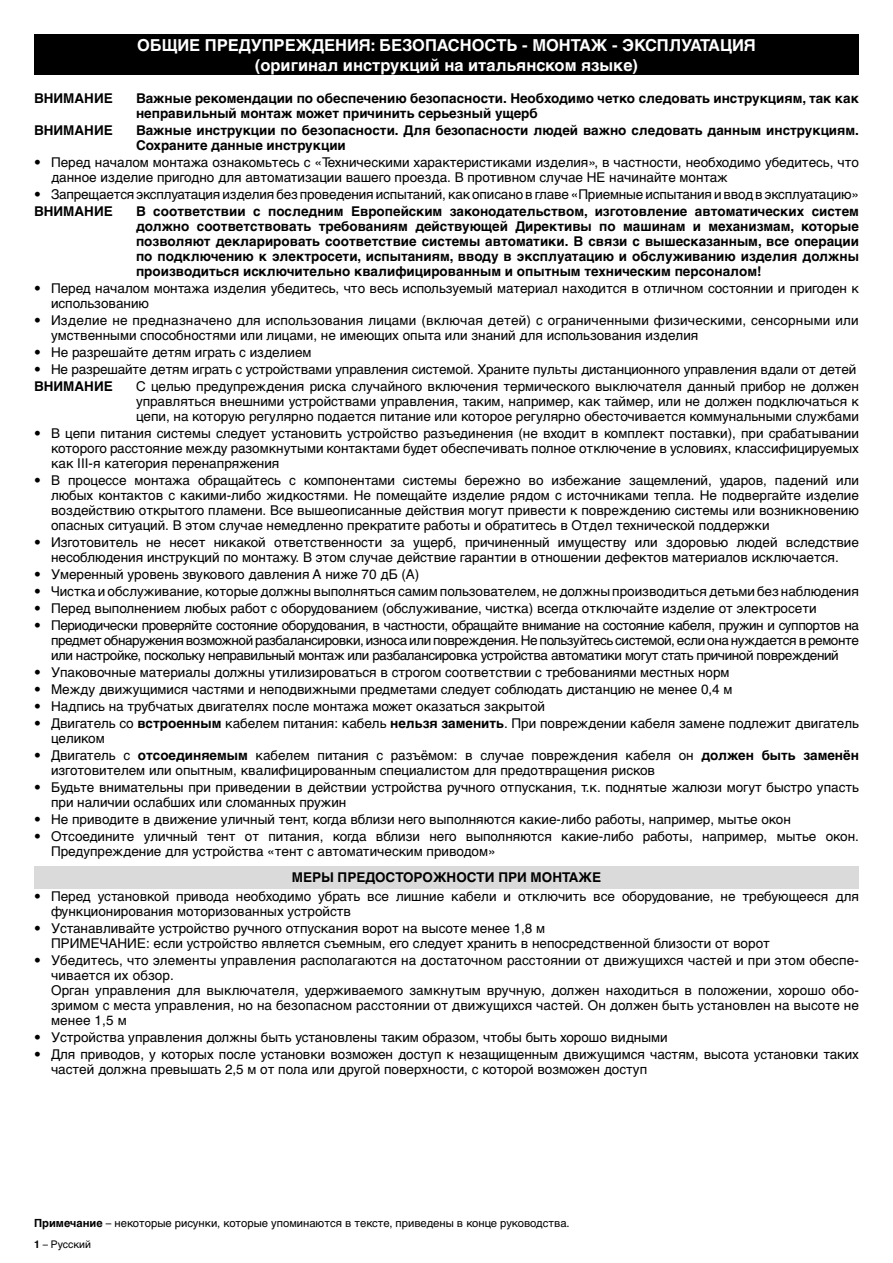
<style>
.page{position:relative;width:893px;height:1263px;background:#fff}
.page>*{position:absolute;margin:0;border:0;box-sizing:border-box;transform-origin:0 0}
.t1{font:700 16.5px/19.5px "Helvetica Cyr";color:#fff;text-align:center}
.t2{font:13.5px/15px "Helvetica Cyr Upright";color:#000}
.t3{font:700 13.5px/15px "Helvetica Cyr";color:#000}
.t4{font:11.25px "Helvetica Cyr Upright";color:#000}
.t5{font:10.5px "Helvetica Cyr Upright";color:#000}
.s1{font-family:"Helvetica Cyr";font-weight:700}
</style>
<div class="page">
<div style="left:34px;top:34px;width:825px;height:41px;background:#000"></div>
<div style="left:34px;top:866px;width:825px;height:22px;background:#dadada"></div>
<p class="t1" style="left:137px;top:36px;width:620px">ОБЩИЕ ПРЕДУПРЕЖДЕНИЯ: БЕЗОПАСНОСТЬ - МОНТАЖ - ЭКСПЛУАТАЦИЯ (оригинал инструкций на итальянском языке)</p>
<p class="t3" style="left:34px;top:90px;width:80px">ВНИМАНИЕ</p>
<p class="t3" style="left:136px;top:90px;width:724px">Важные рекомендации по обеспечению безопасности. Необходимо четко следовать инструкциям, так как неправильный монтаж может причинить серьезный ущерб</p>
<p class="t3" style="left:34px;top:122px;width:80px">ВНИМАНИЕ</p>
<p class="t3" style="left:136px;top:122px;width:724px">Важные инструкции по безопасности. Для безопасности людей важно следовать данным инструкциям.<br>Сохраните данные инструкции</p>
<p class="t2" style="left:51px;top:155px;width:809px;text-indent:-17px"><span class="s1">•</span> Перед началом монтажа ознакомьтесь с «Техническими характеристиками изделия», в частности, необходимо убедитесь, что данное изделие пригодно для автоматизации вашего проезда. В противном случае НЕ начинайте монтаж</p>
<p class="t2" style="left:34px;top:187px;width:826px"><span class="s1">•</span> Запрещается эксплуатация изделия без проведения испытаний, как описано в главе «Приемные испытания и ввод в эксплуатацию»</p>
<p class="t3" style="left:34px;top:203px;width:80px">ВНИМАНИЕ</p>
<p class="t3" style="left:136px;top:203px;width:724px;text-align:justify">В соответствии с последним Европейским законодательством, изготовление автоматических систем должно соответствовать требованиям действующей Директивы по машинам и механизмам, которые позволяют декларировать соответствие системы автоматики. В связи с вышесказанным, все операции по подключению к электросети, испытаниям, вводу в эксплуатацию и обслуживанию изделия должны производиться исключительно квалифицированным и опытным техническим персоналом!</p>
<p class="t2" style="left:51px;top:281px;width:809px;text-indent:-17px"><span class="s1">•</span> Перед началом монтажа изделия убедитесь, что весь используемый материал находится в отличном состоянии и пригоден к использованию</p>
<p class="t2" style="left:51px;top:313px;width:809px;text-indent:-17px"><span class="s1">•</span> Изделие не предназначено для использования лицами (включая детей) с ограниченными физическими, сенсорными или умственными способностями или лицами, не имеющих опыта или знаний для использования изделия</p>
<p class="t2" style="left:34px;top:345px;width:279px"><span class="s1">•</span> Не разрешайте детям играть с изделием</p>
<p class="t2" style="left:34px;top:362px;width:824px"><span class="s1">•</span> Не разрешайте детям играть с устройствами управления системой. Храните пульты дистанционного управления вдали от детей</p>
<p class="t3" style="left:34px;top:379px;width:80px">ВНИМАНИЕ</p>
<p class="t2" style="left:136px;top:379px;width:724px;text-align:justify">С целью предупреждения риска случайного включения термического выключателя данный прибор не должен управляться внешними устройствами управления, таким, например, как таймер, или не должен подключаться к цепи, на которую регулярно подается питание или которое регулярно обесточивается коммунальными службами</p>
<p class="t2" style="left:51px;top:426px;width:809px;text-align:justify;text-indent:-17px"><span class="s1">•</span> В цепи питания системы следует установить устройство разъединения (не входит в комплект поставки), при срабатывании которого расстояние между разомкнутыми контактами будет обеспечивать полное отключение в условиях, классифицируемых как III-я категория перенапряжения</p>
<p class="t2" style="left:51px;top:473px;width:809px;text-align:justify;text-indent:-17px"><span class="s1">•</span> В процессе монтажа обращайтесь с компонентами системы бережно во избежание защемлений, ударов, падений или любых контактов с какими-либо жидкостями. Не помещайте изделие рядом с источниками тепла. Не подвергайте изделие воздействию открытого пламени. Все вышеописанные действия могут привести к повреждению системы или возникновению опасных ситуаций. В этом случае немедленно прекратите работы и обратитесь в Отдел технической поддержки</p>
<p class="t2" style="left:34px;top:535px;width:826px;text-align:center"><span class="s1">•</span> Изготовитель не несет никакой ответственности за ущерб, причиненный имуществу или здоровью людей вследствие несоблюдения инструкций по монтажу. В этом случае действие гарантии в отношении дефектов материалов исключается.</p>
<p class="t2" style="left:34px;top:567px;width:387px"><span class="s1">•</span> Умеренный уровень звукового давления A ниже 70 дБ (A)</p>
<p class="t2" style="left:34px;top:584px;width:826px"><span class="s1">•</span> Чистка и обслуживание, которые должны выполняться самим пользователем, не должны производиться детьми без наблюдения</p>
<p class="t2" style="left:34px;top:601px;width:784px"><span class="s1">•</span> Перед выполнением любых работ с оборудованием (обслуживание, чистка) всегда отключайте изделие от электросети</p>
<p class="t2" style="left:51px;top:618px;width:809px;text-align:justify;text-indent:-17px"><span class="s1">•</span> Периодически проверяйте состояние оборудования, в частности, обращайте внимание на состояние кабеля, пружин и суппортов на предмет обнаружения возможной разбалансировки, износа или повреждения. Не пользуйтесь системой, если она нуждается в ремонте или настройке, поскольку неправильный монтаж или разбалансировка устройства автоматики могут стать причиной повреждений</p>
<p class="t2" style="left:34px;top:665px;width:697px"><span class="s1">•</span> Упаковочные материалы должны утилизироваться в строгом соответствии с требованиями местных норм</p>
<p class="t2" style="left:34px;top:682px;width:700px"><span class="s1">•</span> Между движущимися частями и неподвижными предметами следует соблюдать дистанцию не менее 0,4 м</p>
<p class="t2" style="left:34px;top:699px;width:512px"><span class="s1">•</span> Надпись на трубчатых двигателях после монтажа может оказаться закрытой</p>
<p class="t2" style="left:51px;top:716px;width:809px;text-indent:-17px"><span class="s1">•</span> Двигатель со <span class="s1">встроенным</span> кабелем питания: кабель <span class="s1">нельзя заменить</span>. При повреждении кабеля замене подлежит двигатель целиком</p>
<p class="t2" style="left:51px;top:748px;width:809px;text-indent:-17px"><span class="s1">•</span> Двигатель с <span class="s1">отсоединяемым</span> кабелем питания с разъёмом: в случае повреждения кабеля он <span class="s1">должен быть заменён </span>изготовителем или опытным, квалифицированным специалистом для предотвращения рисков</p>
<p class="t2" style="left:51px;top:780px;width:809px;text-indent:-17px"><span class="s1">•</span> Будьте внимательны при приведении в действии устройства ручного отпускания, т.к. поднятые жалюзи могут быстро упасть при наличии ослабших или сломанных пружин</p>
<p class="t2" style="left:34px;top:812px;width:758px"><span class="s1">•</span> Не приводите в движение уличный тент, когда вблизи него выполняются какие-либо работы, например, мытье окон</p>
<p class="t2" style="left:51px;top:829px;width:809px;text-indent:-17px"><span class="s1">•</span> Отсоедините уличный тент от питания, когда вблизи него выполняются какие-либо работы, например, мытье окон.<br>Предупреждение для устройства «тент с автоматическим приводом»</p>
<p class="t3" style="left:292px;top:869px;width:311px">МЕРЫ ПРЕДОСТОРОЖНОСТИ ПРИ МОНТАЖЕ</p>
<p class="t2" style="left:51px;top:889px;width:809px;text-indent:-17px"><span class="s1">•</span> Перед установкой привода необходимо убрать все лишние кабели и отключить все оборудование, не требующееся для функционирования моторизованных устройств</p>
<p class="t2" style="left:51px;top:921px;width:720px;text-indent:-17px"><span class="s1">•</span> Устанавливайте устройство ручного отпускания ворот на высоте менее 1,8 м<br>ПРИМЕЧАНИЕ: если устройство является съемным, его следует хранить в непосредственной близости от ворот</p>
<p class="t2" style="left:51px;top:953px;width:809px;text-indent:-17px"><span class="s1">•</span> Убедитесь, что элементы управления располагаются на достаточном расстоянии от движущихся частей и при этом обеспе&shy;чивается их обзор.<br>Орган управления для выключателя, удерживаемого замкнутым вручную, должен находиться в положении, хорошо обо&shy;зримом с места управления, но на безопасном расстоянии от движущихся частей. Он должен быть установлен на высоте не менее 1,5 м</p>
<p class="t2" style="left:34px;top:1030px;width:635px"><span class="s1">•</span> Устройства управления должны быть установлены таким образом, чтобы быть хорошо видными</p>
<p class="t2" style="left:51px;top:1047px;width:809px;text-indent:-17px"><span class="s1">•</span> Для приводов, у которых после установки возможен доступ к незащищенным движущимся частям, высота установки таких частей должна превышать 2,5 м от пола или другой поверхности, с которой возможен доступ</p>
<p class="t4" style="left:34px;top:1217px;width:537px"><span class="s1">Примечание</span> – некоторые рисунки, которые упоминаются в тексте, приведены в конце руководства.</p>
<p class="t5" style="left:34px;top:1238px;width:58px"><span class="s1">1</span> – Русский</p>
</div>
